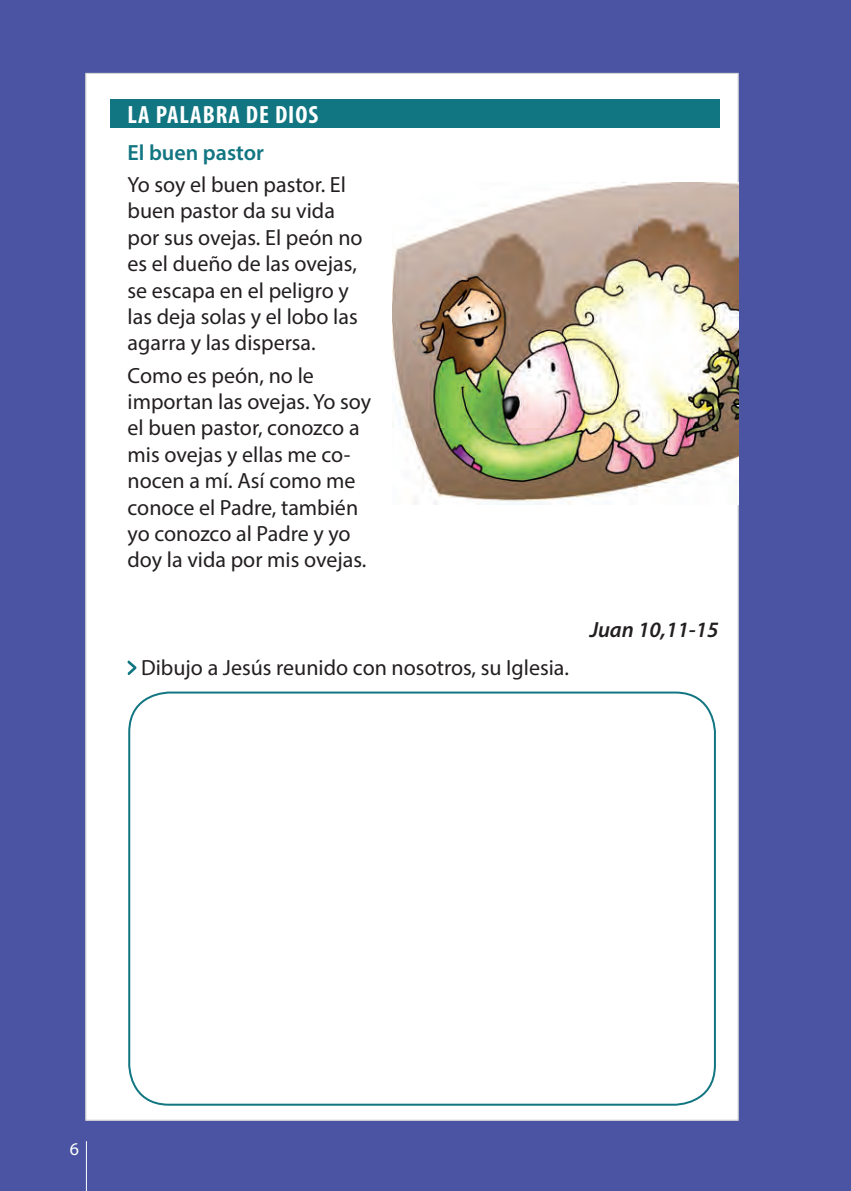
<style>
.page{position:relative;width:851px;height:1191px;background:#fff}
.page>*{position:absolute;margin:0;border:0;box-sizing:border-box;transform-origin:0 0}
.t1{font:700 condensed 25px "Myriad Pro";letter-spacing:.04em;color:#fff}
.t2{font:22px/26.4px "Myriad Pro";color:#231f20}
.t3{font:600 22px "Myriad Pro";color:#117681}
.t4{font:italic 600 22px "Myriad Pro";color:#231f20}
.t5{font:18px "Myriad Pro";color:#fff}
</style>
<div class="page">
<div style="left:0;top:0;width:851px;height:1190px;background:#4a54a3"></div>
<hr style="left:86px;top:1140px;width:1px;height:50px;background:#fff">
<div style="left:85px;top:73px;width:653px;height:1047px;background:#fff;border:1px solid #d1d2d4"></div>
<img style="left:392px;top:182px;width:346px;height:322px">
<div style="left:128px;top:691px;width:588px;height:414px;border:2px solid #117681;border-radius:40px"></div>
<div style="left:111px;top:99px;width:609px;height:29px;background:#117681"></div>
<svg style="left:127px;top:660px;width:9px;height:15px"></svg>
<p class="t1" style="left:128px;top:99px;width:192px">LA PALABRA DE DIOS</p>
<p class="t3" style="left:128px;top:138px;width:138px">El buen pastor</p>
<p class="t2" style="left:128px;top:171px;width:237px">Yo soy el buen pastor. El buen pastor da su vida por sus ovejas. El peón no es el dueño de las ovejas, se escapa en el peligro y las deja solas y el lobo las agarra y las dispersa.</p>
<p class="t2" style="left:128px;top:361px;width:245px">Como es peón, no le importan las ovejas. Yo soy el buen pastor, conozco a mis ovejas y ellas me co&shy;nocen a mí. Así como me conoce el Padre, también yo conozco al Padre y yo doy la vida por mis ovejas.</p>
<p class="t2" style="left:141px;top:654px;width:429px">Dibujo a Jesús reunido con nosotros, su Iglesia.</p>
<p class="t4" style="left:590px;top:615px;width:130px">Juan 10,11-15</p>
<p class="t5" style="left:70px;top:1137px;width:11px">6</p>
</div>
